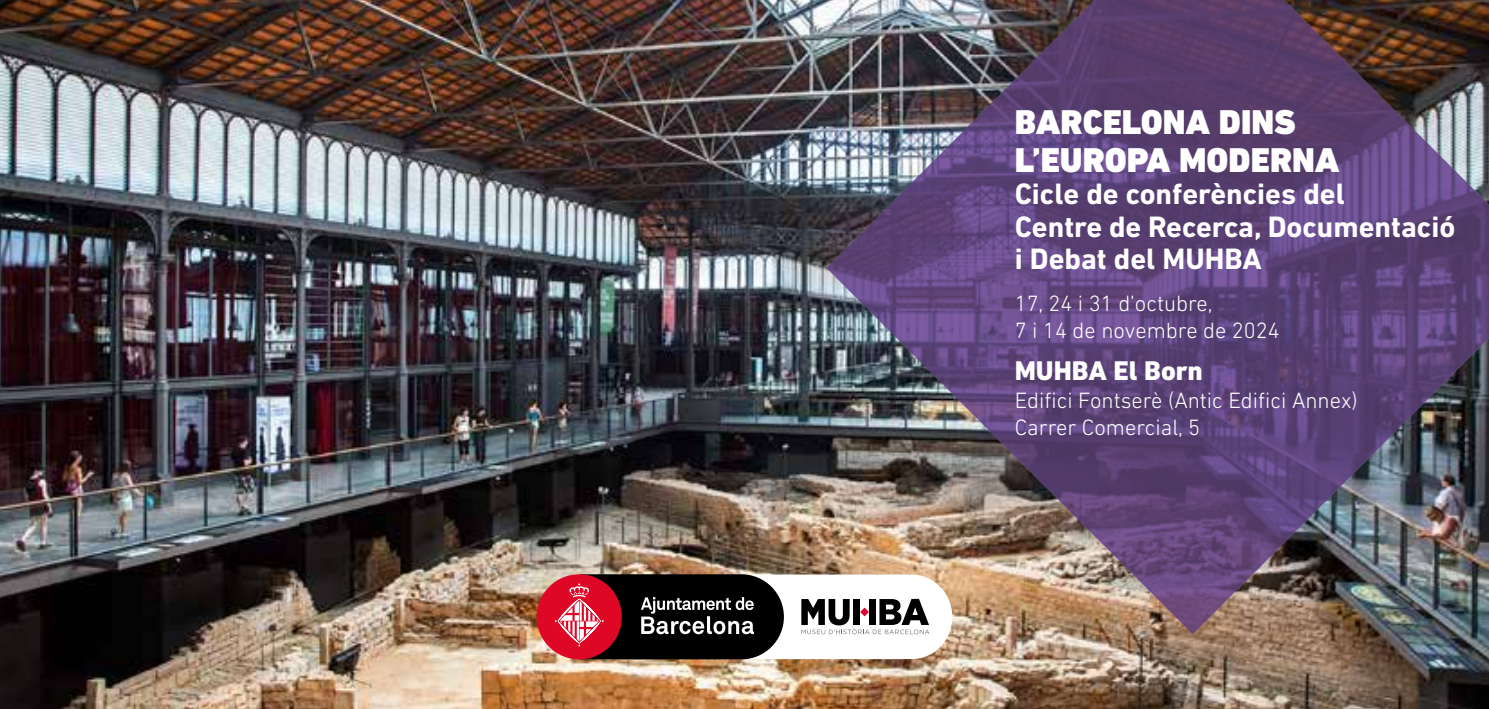
<style>
.page{position:relative;width:1489px;height:709px;background:#fff}
.page>*{position:absolute;margin:0;border:0;box-sizing:border-box;transform-origin:0 0}
.t1{font:900 35px/37.5px "DIN Next LT Pro";color:#fff}
.t2{font:700 30px/32.5px "DIN Next LT Pro";color:#fff}
.t3{font:800 27.5px "DIN Next LT Pro";color:#fff}
.t4{font:300 22.5px/27.5px "DIN Next LT Pro";color:#fff}
</style>
<div class="page">
<img style="left:0;top:0;width:1488px;height:709px">
<img style="left:826px;top:0;width:662px;height:634px">
<div style="left:536px;top:574px;width:85px;height:85px;background:#de0826;border-radius:50%"></div>
<svg style="left:555px;top:574px;width:397px;height:85px"></svg>
<h1 class="t1" style="left:1014px;top:103px;width:326px">BARCELONA DINS<br>L’EUROPA MODERNA</h1>
<h2 class="t2" style="left:1014px;top:177px;width:442px">Cicle de conferències del<br>Centre de Recerca, Documentació i Debat del MUHBA</h2>
<p class="t4" style="left:1014px;top:289px;width:267px">17, 24 i 31 d’octubre,<br>7 i 14 de novembre de 2024</p>
<p class="t3" style="left:1014px;top:354px;width:190px">MUHBA El Born</p>
<p class="t4" style="left:1014px;top:386px;width:344px">Edifici Fontserè (Antic Edifici Annex)<br>Carrer Comercial, 5</p>
</div>
